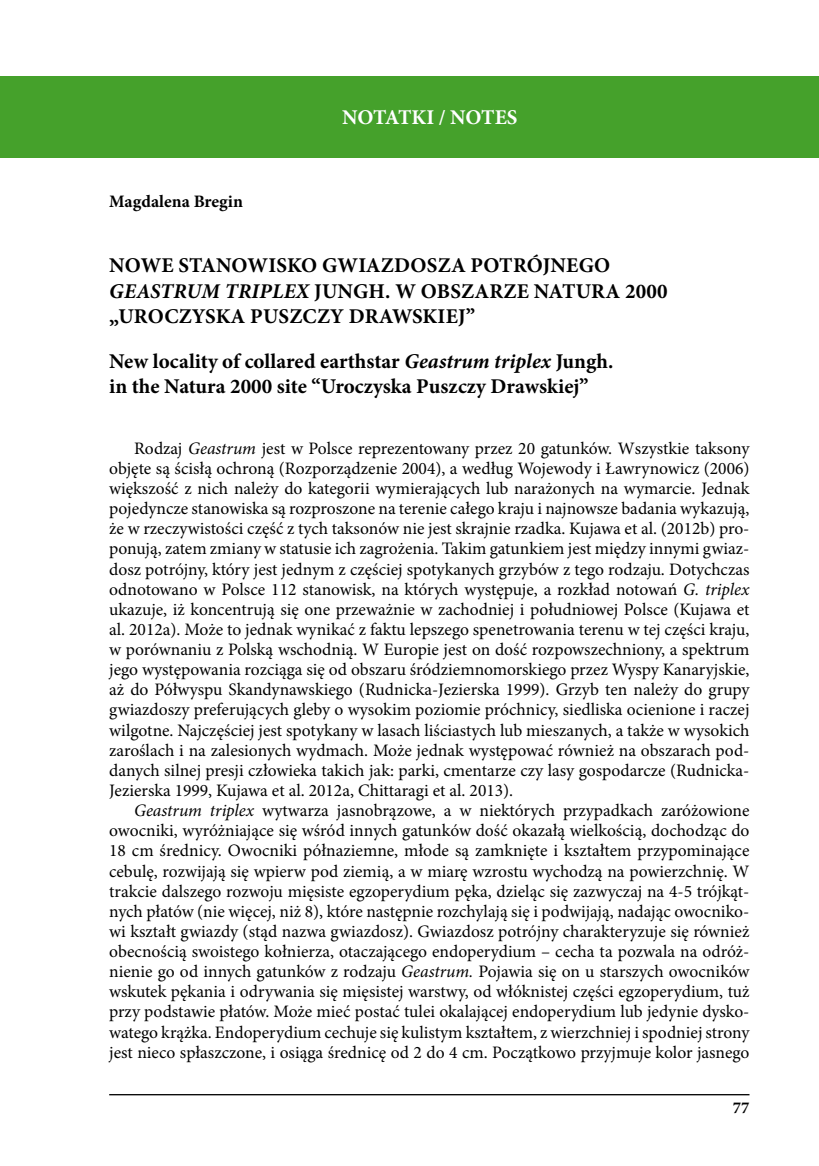
<style>
.page{position:relative;width:819px;height:1166px;background:#fff}
.page>*{position:absolute;margin:0;border:0;box-sizing:border-box;transform-origin:0 0}
.t1{font:700 21px/25.2px "Minion Pro";letter-spacing:.005em;color:#000}
.t2{font:700 21px "Minion Pro";letter-spacing:-.01em;color:#fff}
.t3{font:17.5px/20.1px "Minion Pro";color:#000;text-align:justify}
.t4{font:700 17.5px "Minion Pro";color:#000}
.t5{font:700 16.62px "Minion Pro";color:#000}
.s1{font-style:italic}
</style>
<div class="page">
<hr style="left:109px;top:1094px;width:640px;height:1px;background:#000">
<div style="left:0;top:78px;width:819px;height:79px;background:#45a12b"></div>
<p class="t4" style="left:109px;top:189px;width:135px">MAGDALENA BREGIN</p>
<p class="t2" style="left:342px;top:102px;width:177px">NOTATKI / NOTES</p>
<p class="t1" style="left:109px;top:253px;width:497px;text-indent:213px">GWIAZDOSZA POTRÓJNEGO<br><span class="s1">Geastrum triplex</span> JUN GH. W OBS</p>
<p class="t1" style="left:109px;top:253px;width:84px">NOWE STANO</p>
<p class="t1" style="left:247px;top:253px;width:34px">WISKO</p>
<p class="t1" style="left:461px;top:278px;width:208px">ZARZE NATURA 2000</p>
<p class="t1" style="left:109px;top:293px;width:505px;line-height:45.3px;text-indent:349px">J”<br>NEW LOCALITY OF COLLARED EARTHSTAR <span class="s1">Geastrum triplex</span> JUNGH.</p>
<p class="t1" style="left:109px;top:374px;width:481px">IN THE NATURA 2000 SITE “UROCZYSKA PUSZCZY DRAWSKIEJ”</p>
<p class="t1" style="left:109px;top:303px;width:110px">„URO CZYSKA</p>
<p class="t1" style="left:250px;top:303px;width:174px">PUSZCZY DRAWSKIE</p>
<p class="t3" style="left:109px;top:438px;width:641px;text-indent:25px">Rodzaj <span class="s1">Geastrum</span> jest w Polsce reprezentowany przez 20 gatunków. Wszystkie taksony objęte są ścisłą ochroną (Rozporządzenie 2004), a według Wojewody i Ławrynowicz (2006) większość z nich należy do kategorii wymierających lub narażonych na wymarcie. Jednak pojedyncze stanowiska są rozproszone na terenie całego kraju i najnowsze badania wykazują, że w rzeczywistości część z tych taksonów nie jest skrajnie rzadka. Kujawa et al. (2012b) pro&shy;ponują, zatem zmiany w statusie ich zagrożenia. Takim gatunkiem jest między innymi gwiaz&shy;dosz potrójny, który jest jednym z częściej spotykanych grzybów z tego rodzaju. Dotychczas odnotowano w Polsce 112 stanowisk, na których występuje, a rozkład notowań <span class="s1">G. triplex </span>ukazuje, iż koncentrują się one przeważnie w zachodniej i południowej Polsce (Kujawa et al. 2012a). Może to jednak wynikać z faktu lepszego spenetrowania terenu w tej części kraju, w porównaniu z Polską wschodnią. W Europie jest on dość rozpowszechniony, a spektrum jego występowania rozciąga się od obszaru śródziemnomorskiego przez Wyspy Kanaryjskie, aż do Półwyspu Skandynawskiego (Rudnicka-Jezierska 1999). Grzyb ten należy do grupy gwiazdoszy preferujących gleby o wysokim poziomie próchnicy, siedliska ocienione i raczej wilgotne. Najczęściej jest spotykany w lasach liściastych lub mieszanych, a także w wysokich zaroślach i na zalesionych wydmach. Może jednak występować również na obszarach pod&shy;danych silnej presji człowieka takich jak: parki, cmentarze czy lasy gospodarcze (Rudnicka-Jezierska 1999, Kujawa et al. 2012a, Chittaragi et al. 2013).</p>
<p class="t3" style="left:109px;top:800px;width:642px;text-indent:25px"><span class="s1">Geastrum triplex</span> wytwarza jasnobrązowe, a w niektórych przypadkach zaróżowione owocniki, wyróżniające się wśród innych gatunków dość okazałą wielkością, dochodząc do 18 cm średnicy. Owocniki półnaziemne, młode są zamknięte i kształtem przypominające cebulę, rozwijają się wpierw pod ziemią, a w miarę wzrostu wychodzą na powierzchnię. W trakcie dalszego rozwoju mięsiste egzoperydium pęka, dzieląc się zazwyczaj na 4-5 trójkąt&shy;nych płatów (nie więcej, niż 8), które następnie rozchylają się i podwijają, nadając owocniko&shy;wi kształt gwiazdy (stąd nazwa gwiazdosz). Gwiazdosz potrójny charakteryzuje się również obecnością swoistego kołnierza, otaczającego endoperydium – cecha ta pozwala na odróż&shy;nienie go od innych gatunków z rodzaju <span class="s1">Geastrum.</span> Pojawia się on u starszych owocników wskutek pękania i odrywania się mięsistej warstwy, od włóknistej części egzoperydium, tuż przy podstawie płatów. Może mieć postać tulei okalającej endoperydium lub jedynie dysko&shy;watego krążka. Endoperydium cechuje się kulistym kształtem, z wierzchniej i spodniej strony jest nieco spłaszczone, i osiąga średnicę od 2 do 4 cm. Początkowo przyjmuje kolor jasnego</p>
<p class="t5" style="left:732px;top:1096px;width:18px">77</p>
</div>
